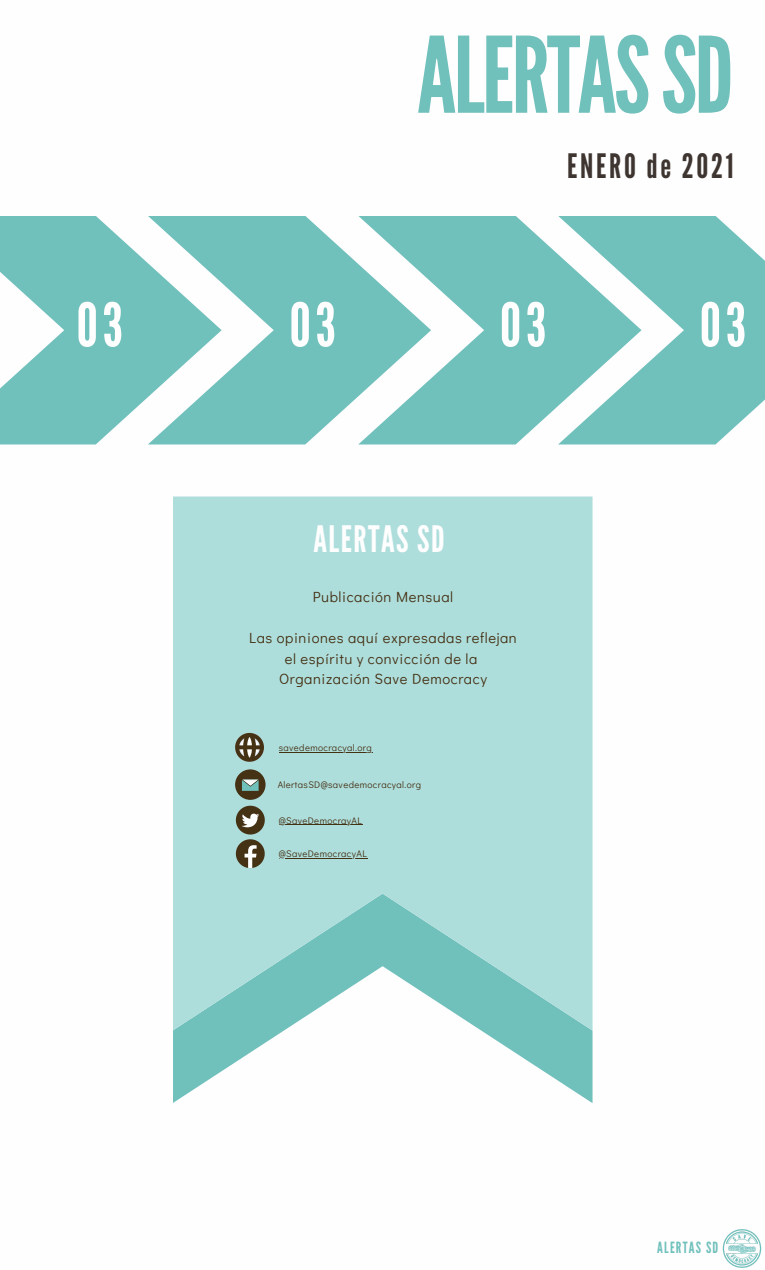
<style>
.page{position:relative;width:765px;height:1270px;background:#fff}
.page>*{position:absolute;margin:0;border:0;box-sizing:border-box;transform-origin:0 0}
.t1{font:105.03px "League Gothic";letter-spacing:-.025em;color:#70c0bc}
.t2{font:60.27px "League Gothic";letter-spacing:.08em;color:#fefefe}
.t3{font:36.4px "League Gothic";letter-spacing:.04em;color:#fefefe}
.t4{font:33.6px "League Gothic";letter-spacing:.08em;color:#3e3531}
.t5{font:15.47px "League Gothic";letter-spacing:.08em;color:#70c0bc}
.t6{font:14.7px "Didact Gothic";letter-spacing:.04em;color:#453114}
.t7{font:9.48px "Didact Gothic";letter-spacing:.04em;color:#453114}
</style>
<div class="page">
<img style="left:722px;top:1229px;width:40px;height:39px">
<svg style="left:0;top:216px;width:148px;height:229px;fill:#70c0bc"></svg>
<svg style="left:148px;top:216px;width:210px;height:229px;fill:#70c0bc"></svg>
<svg style="left:358px;top:216px;width:200px;height:229px;fill:#70c0bc"></svg>
<svg style="left:558px;top:216px;width:207px;height:229px;fill:#70c0bc"></svg>
<svg style="left:173px;top:1031px;width:419px;height:72px"></svg>
<svg style="left:173px;top:497px;width:419px;height:534px;fill:#aededc"></svg>
<svg style="left:235px;top:733px;width:29px;height:29px"></svg>
<div style="left:235px;top:769px;width:31px;height:31px;background:#453114;border-radius:50%"></div>
<svg style="left:242px;top:780px;width:17px;height:11px"></svg>
<svg style="left:236px;top:806px;width:29px;height:62px"></svg>
<hr style="left:279px;top:752px;width:93px;height:1px;background:#453114">
<hr style="left:279px;top:824px;width:83px;height:1px;background:#453114">
<hr style="left:279px;top:858px;width:88px;height:1px;background:#453114">
<p class="t1" style="left:417px;top:15px;width:318px">ALERTASSD</p>
<p class="t4" style="left:567px;top:147px;width:168px">ENERO de 2021</p>
<p class="t2" style="left:77px;top:290px;width:48px">03</p>
<p class="t2" style="left:289px;top:290px;width:48px">03</p>
<p class="t2" style="left:500px;top:290px;width:48px">03</p>
<p class="t2" style="left:700px;top:290px;width:48px">03</p>
<p class="t3" style="left:314px;top:518px;width:133px">ALERTAS SD</p>
<p class="t6" style="left:313px;top:587px;width:142px">Publicación Mensual</p>
<p class="t6" style="left:249px;top:628px;width:269px">Las opiniones aquí expresadas reflejan</p>
<p class="t6" style="left:285px;top:648px;width:194px">el espíritu y convicción de la</p>
<p class="t6" style="left:279px;top:669px;width:209px">Organización Save Democracy</p>
<p class="t7" style="left:279px;top:741px;width:95px">savedemocracyal.org</p>
<p class="t7" style="left:278px;top:778px;width:145px">AlertasSD@savedemocracyal.org</p>
<p class="t7" style="left:279px;top:814px;width:85px">@SaveDemocrayAL</p>
<p class="t7" style="left:279px;top:847px;width:90px">@SaveDemocracyAL</p>
<p class="t5" style="left:657px;top:1239px;width:63px">ALERTAS SD</p>
</div>
